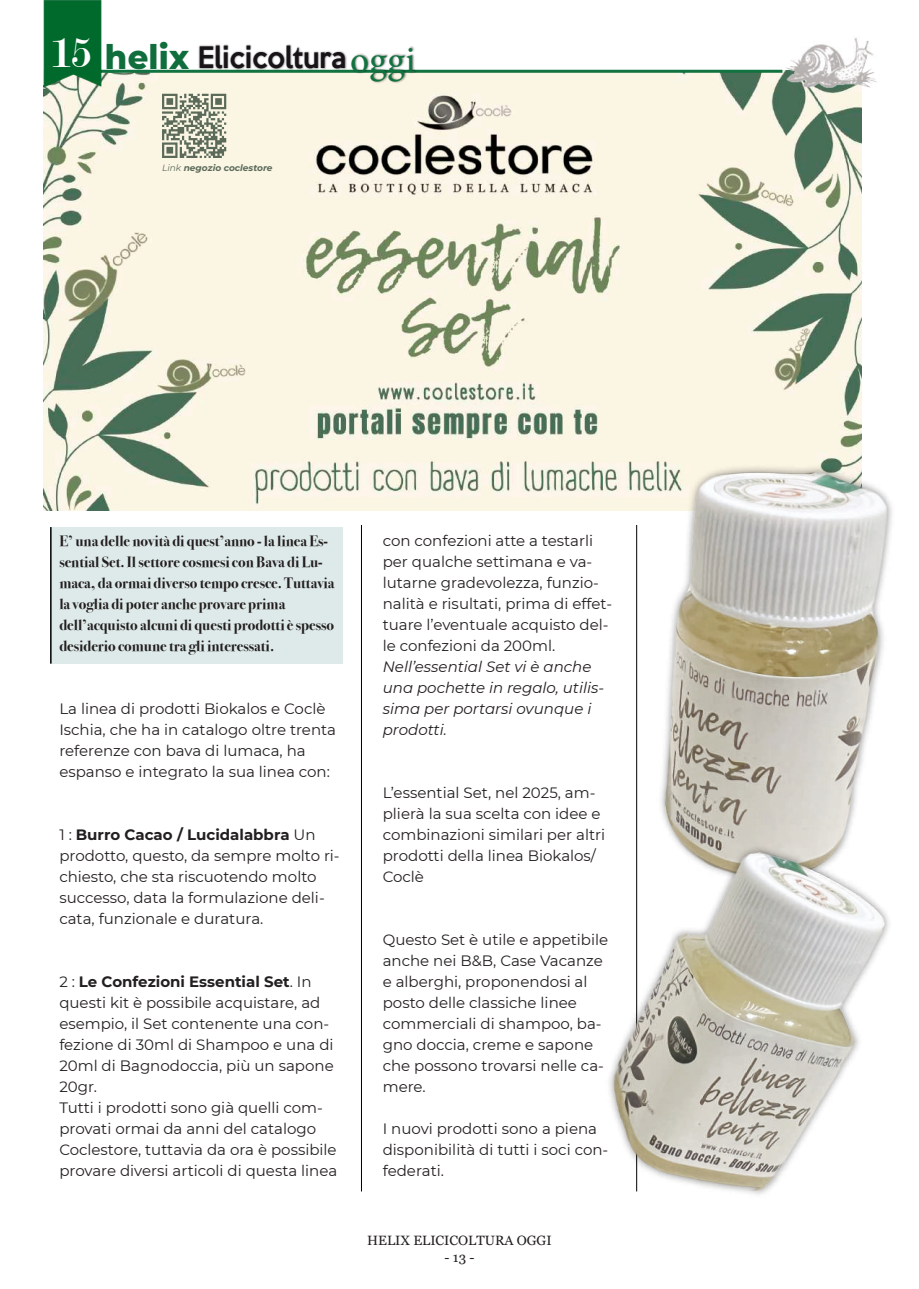
<style>
.page{position:relative;width:919px;height:1289px;background:#fff}
.page>*{position:absolute;margin:0;border:0;box-sizing:border-box;transform-origin:0 0}
.t1{font:500 27px "Keep Calm";letter-spacing:.005em;color:#181317;scale:.94 1}
.t2{font:15px/21px "Montserrat";color:#231f20}
.t3{font:700 15px/21px "Bodoni Svty Two ITCTT";color:#231f20}
.t4{font:italic 15px/21px "Montserrat";color:#231f20}
.t5{font:13.5px "Georgia";color:#231f20}
.t6{font:italic 700 9px "Montserrat";color:#5b6a59}
.s1{font-family:"Modern";font-weight:400;font-size:45px;color:#fff}
.s2{font-family:"Montserrat";font-weight:800;font-size:34.05px;color:#106e3d}
.s3{font-family:"Minion Pro";font-weight:400;font-size:37.5px;color:#11723f}
.s4{font-weight:400}
.s5{font-weight:700}
</style>
<div class="page">
<img style="left:43px;top:73px;width:818px;height:437px">
<img style="left:778px;top:38px;width:99px;height:49px">
<hr style="left:48px;top:70px;width:734px;height:3px;background:#107340">
<img style="left:43px;top:0;width:58px;height:88px">
<img style="left:198px;top:44px;width:219px;height:39px">
<hr style="left:361px;top:525px;width:1px;height:666px;background:#000001">
<hr style="left:636px;top:525px;width:1px;height:666px;background:#000001">
<div style="left:51px;top:527px;width:292px;height:136px;background:#deeae9"></div>
<hr style="left:50px;top:527px;width:2px;height:136px;background:#000001">
<img style="left:656px;top:463px;width:236px;height:352px">
<img style="left:663px;top:467px;width:224px;height:376px">
<img style="left:609px;top:844px;width:277px;height:347px">
<svg style="left:162px;top:94px;width:64px;height:64px;background:#a6ab9a"></svg>
<h1 class="t1" style="left:50px;top:47px;width:390px"><span class="s1">15</span> <span class="s2">helix</span> Elicicoltura <span class="s3">oggi</span></h1>
<p class="t6" style="left:162px;top:162px;width:112px"><span class="s4">Link</span> negozio coclestore</p>
<p class="t3" style="left:59px;top:530px;width:277px">E’ una delle novità di quest’anno - la linea Es&shy;sential Set. Il settore cosmesi con Bava di Lu&shy;maca, da ormai diverso tempo cresce. Tuttavia la voglia di poter anche provare prima dell’acquisto alcuni di questi prodotti è spesso desiderio comune tra gli interessati.</p>
<p class="t2" style="left:59px;top:698px;width:278px">La linea di prodotti Biokalos e Coclè Ischia, che ha in catalogo oltre trenta referenze con bava di lumaca, ha espanso e integrato la sua linea con:</p>
<p class="t2" style="left:59px;top:824px;width:282px">1 : <span class="s5">Burro Cacao / Lucidalabbra</span> Un prodotto, questo, da sempre molto ri&shy;chiesto, che sta riscuotendo molto successo, data la formulazione deli&shy;cata, funzionale e duratura.</p>
<p class="t2" style="left:59px;top:971px;width:279px">2 : <span class="s5">Le Confezioni Essential Set</span>. In questi kit è possibile acquistare, ad esempio, il Set contenente una con&shy;fezione di 30ml di Shampoo e una di 20ml di Bagnodoccia, più un sapone 20gr.<br>Tutti i prodotti sono già quelli com&shy;provati ormai da anni del catalogo Coclestore, tuttavia da ora è possibile provare diversi articoli di questa linea</p>
<p class="t2" style="left:383px;top:530px;width:231px">con confezioni atte a testarli per qualche settimana e va&shy;lutarne gradevolezza, funzio&shy;nalità e risultati, prima di effet&shy;tuare l’eventuale acquisto del&shy;le confezioni da 200ml.</p>
<p class="t4" style="left:383px;top:656px;width:223px">Nell’essential Set vi è anche una pochette in regalo, utilis&shy;sima per portarsi ovunque i prodotti.</p>
<p class="t2" style="left:383px;top:782px;width:224px">L’essential Set, nel 2025, am&shy;plierà la sua scelta con idee e combinazioni similari per altri prodotti della linea Biokalos/<br>Coclè</p>
<p class="t2" style="left:383px;top:929px;width:227px">Questo Set è utile e appetibile anche nei B&amp;B, Case Vacanze e alberghi, proponendosi al posto delle classiche linee commerciali di shampoo, ba&shy;gno doccia, creme e sapone che possono trovarsi nelle ca&shy;mere.</p>
<p class="t2" style="left:383px;top:1118px;width:227px">I nuovi prodotti sono a piena disponibilità di tutti i soci con&shy;federati.</p>
<p class="t5" style="left:367px;top:1235px;width:186px">HELIX ELICICOLTURA OGGI</p>
<p class="t5" style="left:444px;top:1251px;width:31px">- 13 -</p>
</div>
